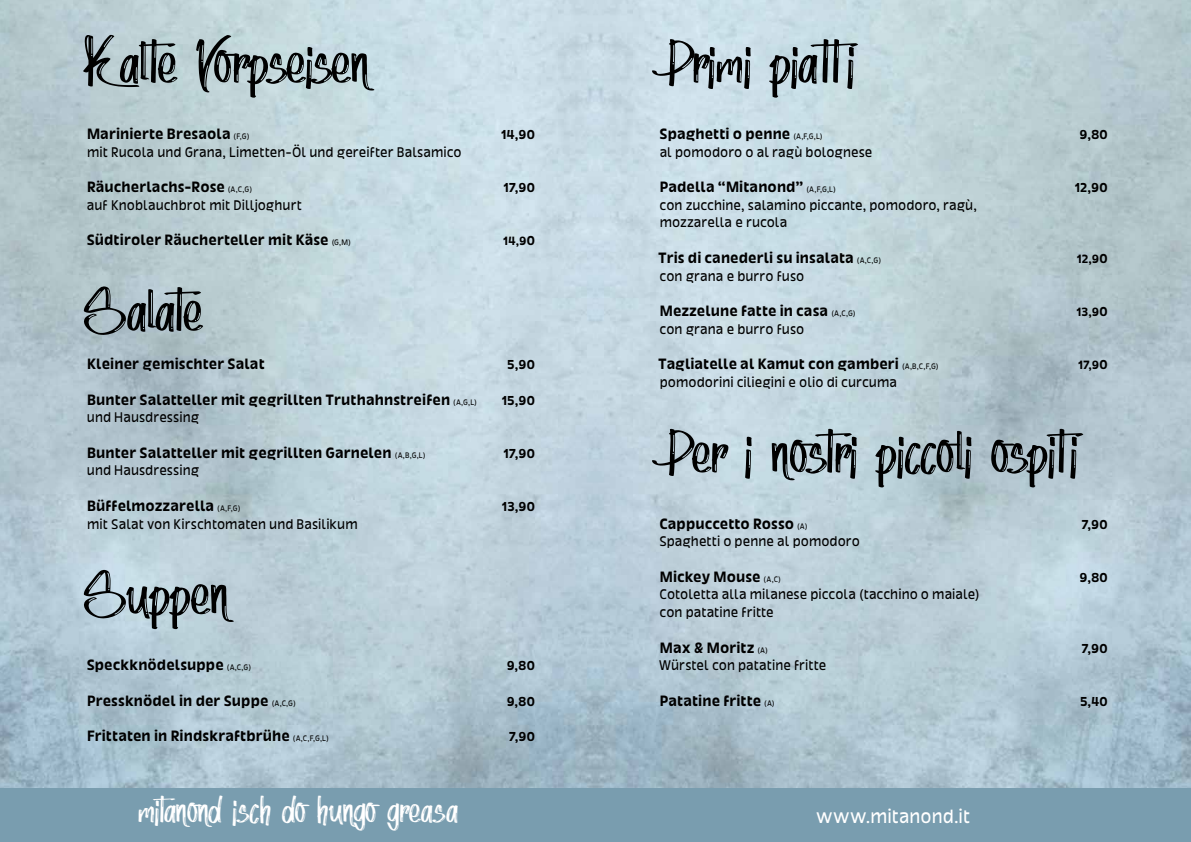
<style>
.page{position:relative;width:1191px;height:842px;background:#fff}
.page>*{position:absolute;margin:0;border:0;box-sizing:border-box;transform-origin:0 0}
.t1{font:72.9px "Red Lipstick Personal Use";letter-spacing:.005em;color:#000}
.t2{font:44.1px "Red Lipstick Personal Use";color:#fff}
.t3{font:20px "Dina Chaumont Text";color:#fff}
.t4{font:700 15.6px "Dina Chaumont Text";letter-spacing:.005em;color:#000}
.t5{font:14.6px/17.7px "Dina Chaumont Text";color:#000}
.t6{font:700 13.5px "Dina Chaumont Text";letter-spacing:-.015em;color:#000}
.t7{font:700 12.5px "Dina Chaumont Text";letter-spacing:-.005em;color:#000}
.s1{font-weight:400;font-size:8.3px}
.s2{font-size:13.5px}
</style>
<div class="page">
<div style="left:0;top:789px;width:595px;height:53px;background:#799daf"></div>
<div style="left:595px;top:789px;width:596px;height:53px;background:#799daf"></div>
<h1 class="t1" style="left:80px;top:28px;width:290px">K alte Vorpseisen</h1>
<p class="t4" style="left:87px;top:125px;width:164px">Marinierte Bresaola <span class="s1">(F,G)</span></p>
<p class="t6" style="left:501px;top:127px;width:36px">14,90</p>
<p class="t5" style="left:87px;top:143px;width:376px">mit Rucola und Grana, Limetten-Öl und gereifter Balsamico</p>
<p class="t4" style="left:87px;top:178px;width:167px">Räucherlachs-Rose <span class="s1">(A,C,G)</span></p>
<p class="t6" style="left:503px;top:180px;width:33px">17,90</p>
<p class="t5" style="left:87px;top:196px;width:217px">auf Knoblauchbrot mit Dilljoghurt</p>
<p class="t4" style="left:87px;top:231px;width:266px">Südtiroler Räucherteller mit Käse <span class="s1">(G,M)</span></p>
<p class="t7" style="left:503px;top:234px;width:34px">14,9<span class="s2">0</span></p>
<h1 class="t1" style="left:82px;top:276px;width:121px">Salate</h1>
<p class="t4" style="left:87px;top:355px;width:179px">Kleiner gemischter Salat</p>
<p class="t6" style="left:507px;top:357px;width:30px">5,90</p>
<p class="t4" style="left:87px;top:390px;width:391px">Bunter Salatteller mit gegrillten Truthahnstreifen <span class="s1">(A,G,L)</span></p>
<p class="t6" style="left:502px;top:392px;width:35px">15,90</p>
<p class="t5" style="left:87px;top:408px;width:114px">und Hausdressing</p>
<p class="t4" style="left:87px;top:444px;width:340px">Bunter Salatteller mit gegrillten Garnelen <span class="s1">(A,B,G,L)</span></p>
<p class="t6" style="left:503px;top:445px;width:33px">17,90</p>
<p class="t5" style="left:87px;top:462px;width:114px">und Hausdressing</p>
<p class="t4" style="left:87px;top:497px;width:155px">Büffelmozzarella <span class="s1">(A,F,G)</span></p>
<p class="t6" style="left:502px;top:499px;width:35px">13,90</p>
<p class="t5" style="left:87px;top:515px;width:272px">mit Salat von Kirschtomaten und Basilikum</p>
<h1 class="t1" style="left:82px;top:560px;width:147px">Suppen</h1>
<p class="t4" style="left:87px;top:656px;width:166px">Speckknödelsuppe <span class="s1">(A,C,G)</span></p>
<p class="t6" style="left:507px;top:658px;width:30px">9,80</p>
<p class="t4" style="left:87px;top:692px;width:210px">Pressknödel in der Suppe <span class="s1">(A,C,G)</span></p>
<p class="t6" style="left:507px;top:693px;width:30px">9,80</p>
<p class="t4" style="left:87px;top:727px;width:243px">Frittaten in Rindskraftbrühe <span class="s1">(A,C,F,G,L)</span></p>
<p class="t6" style="left:509px;top:729px;width:28px">7,90</p>
<h2 class="t2" style="left:138px;top:789px;width:321px">mitanond isch do hungo greasa</h2>
<h1 class="t1" style="left:651px;top:28px;width:217px">Primi piatti</h1>
<p class="t4" style="left:659px;top:125px;width:165px">Spaghetti o penne <span class="s1">(A,F,G,L)</span></p>
<p class="t6" style="left:1079px;top:127px;width:30px">9,80</p>
<p class="t5" style="left:659px;top:143px;width:214px">al pomodoro o al ragù bolognese</p>
<p class="t4" style="left:660px;top:178px;width:178px">Padella “Mitanond” <span class="s1">(A,F,G,L)</span></p>
<p class="t6" style="left:1074px;top:180px;width:35px">12,90</p>
<p class="t5" style="left:659px;top:196px;width:319px">con zucchine, salamino piccante, pomodoro, ragù, mozzarella e rucola</p>
<p class="t4" style="left:658px;top:249px;width:225px">Tris di canederli su insalata <span class="s1">(A,C,G)</span></p>
<p class="t7" style="left:1076px;top:252px;width:33px">12,9<span class="s2">0</span></p>
<p class="t5" style="left:659px;top:267px;width:146px">con grana e burro fuso</p>
<p class="t4" style="left:660px;top:302px;width:197px">Mezzelune fatte in casa <span class="s1">(A,C,G)</span></p>
<p class="t7" style="left:1076px;top:305px;width:33px">13,9<span class="s2">0</span></p>
<p class="t5" style="left:659px;top:320px;width:146px">con grana e burro fuso</p>
<p class="t4" style="left:658px;top:355px;width:282px">Tagliatelle al Kamut con gamberi <span class="s1">(A,B,C,F,G)</span></p>
<p class="t7" style="left:1078px;top:358px;width:31px">17,9<span class="s2">0</span></p>
<p class="t5" style="left:660px;top:373px;width:239px">pomodorini ciliegini e olio di curcuma</p>
<h1 class="t1" style="left:651px;top:418px;width:427px">Per i nostri piccoli ospiti</h1>
<p class="t4" style="left:659px;top:514px;width:150px">Cappuccetto Rosso <span class="s1">(A)</span></p>
<p class="t6" style="left:1081px;top:516px;width:28px">7,90</p>
<p class="t5" style="left:659px;top:532px;width:202px">Spaghetti o penne al pomodoro</p>
<p class="t4" style="left:660px;top:568px;width:123px">Mickey Mouse <span class="s1">(A,C)</span></p>
<p class="t6" style="left:1079px;top:570px;width:30px">9,80</p>
<p class="t5" style="left:659px;top:586px;width:322px">Cotoletta alla milanese piccola (tacchino o maiale) con patatine fritte</p>
<p class="t4" style="left:660px;top:638px;width:110px">Max &amp; Moritz <span class="s1">(A)</span></p>
<p class="t6" style="left:1081px;top:640px;width:28px">7,90</p>
<p class="t5" style="left:659px;top:656px;width:169px">Würstel con patatine fritte</p>
<p class="t4" style="left:660px;top:692px;width:116px">Patatine fritte <span class="s1">(A)</span></p>
<p class="t6" style="left:1080px;top:694px;width:30px">5,40</p>
<p class="t3" style="left:816px;top:805px;width:156px">www.mitanond.it</p>
</div>
